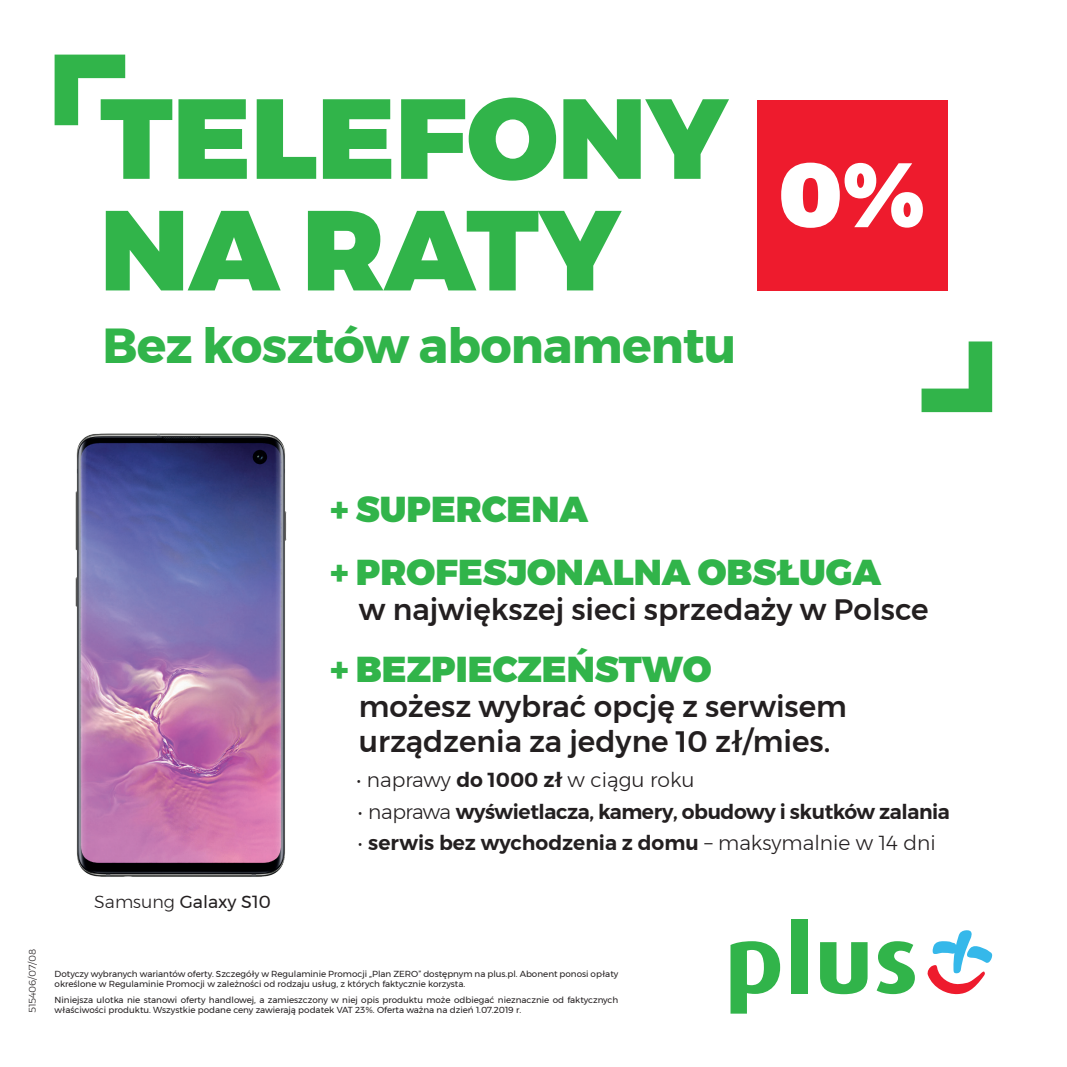
<style>
.page{position:relative;width:1067px;height:1067px;background:#fff}
.page>*{position:absolute;margin:0;border:0;box-sizing:border-box;transform-origin:0 0}
.t1{font:900 113.58px/111.6px "Montserrat";color:#31b44a}
.t2{font:700 49px "Montserrat";letter-spacing:-.015em;color:#31b44a}
.t3{font:900 35.88px/62.6px "Montserrat";color:#31b44a}
.t4{font:500 29.4px/35px "Montserrat";color:#231f20}
.t5{font:600 20.3px "Montserrat";letter-spacing:-.02em;color:#231f20}
.t6{font:600 20.3px "Montserrat";color:#231f20}
.t7{font:300 20.3px "Montserrat";color:#231f20}
.t8{font:17.5px "Montserrat";color:#231f20}
.t9{font:300 9.62px "Montserrat";letter-spacing:-.01em;color:#231f20}
.t10{font:8.75px/10.5px "Montserrat";color:#231f20}
.s1{font-weight:300}
.s2{font-weight:600}
</style>
<div class="page">
<svg style="left:55px;top:55px;width:70px;height:70px"></svg>
<svg style="left:921px;top:341px;width:71px;height:71px"></svg>
<div style="left:756px;top:100px;width:191px;height:190px;background:#ee1b2d"></div>
<svg style="left:781px;top:163px;width:142px;height:65px"></svg>
<img style="left:75px;top:433px;width:212px;height:444px">
<svg style="left:820px;top:942px;width:47px;height:52px"></svg>
<svg style="left:730px;top:941px;width:50px;height:72px"></svg>
<div style="left:791px;top:918px;width:16px;height:75px;background:#31b44a"></div>
<svg style="left:876px;top:941px;width:38px;height:53px"></svg>
<svg style="left:927px;top:930px;width:65px;height:64px"></svg>
<h1 class="t1" style="left:100px;top:84px;width:629px">TELEFONY<br>NA RATY</h1>
<h2 class="t2" style="left:103px;top:306px;width:635px">Bez kosztów abonamentu</h2>
<p class="t9" style="left:25px;top:1013px;width:66px;rotate:-90deg">515406/07/08</p>
<h3 class="t8" style="left:94px;top:888px;width:178px"><span class="s1">Samsung</span> Galaxy S10</h3>
<h3 class="t3" style="left:330px;top:478px;width:552px">+ SUPERCENA<br>+ PROFESJONALNA OBSŁUGA</h3>
<h3 class="t4" style="left:359px;top:591px;width:571px">w największej sieci sprzedaży w Polsce</h3>
<h3 class="t3" style="left:330px;top:638px;width:383px">+ BEZPIECZEŃSTWO</h3>
<h3 class="t4" style="left:359px;top:689px;width:489px">możesz wybrać opcję z serwisem urządzenia za jedyne 10 zł/mies.</h3>
<h3 class="t7" style="left:356px;top:765px;width:340px">• naprawy <span class="s2">do 1000 zł</span> w ciągu roku</h3>
<h3 class="t5" style="left:358px;top:795px;width:593px"><span class="s1">• naprawa</span> wyświetlacza, kamery, obudowy i skutków zalania</h3>
<h3 class="t6" style="left:358px;top:826px;width:579px"><span class="s1">•</span> serwis bez wychodzenia z domu <span class="s1">– maksymalnie w 14 dni</span></h3>
<p class="t10" style="left:55px;top:968px;width:565px">Dotyczy wybranych wariantów oferty. Szczegóły w Regulaminie Promocji „Plan ZERO” dostępnym na plus.pl. Abonent ponosi opłaty określone w Regulaminie Promocji w zależności od rodzaju usług, z których faktycznie korzysta.</p>
<p class="t10" style="left:55px;top:994px;width:565px">Niniejsza ulotka nie stanowi oferty handlowej, a zamieszczony w niej opis produktu może odbiegać nieznacznie od faktycznych właściwości produktu. Wszystkie podane ceny zawierają podatek VAT 23%. Oferta ważna na dzień 1.07.2019 r.</p>
</div>
